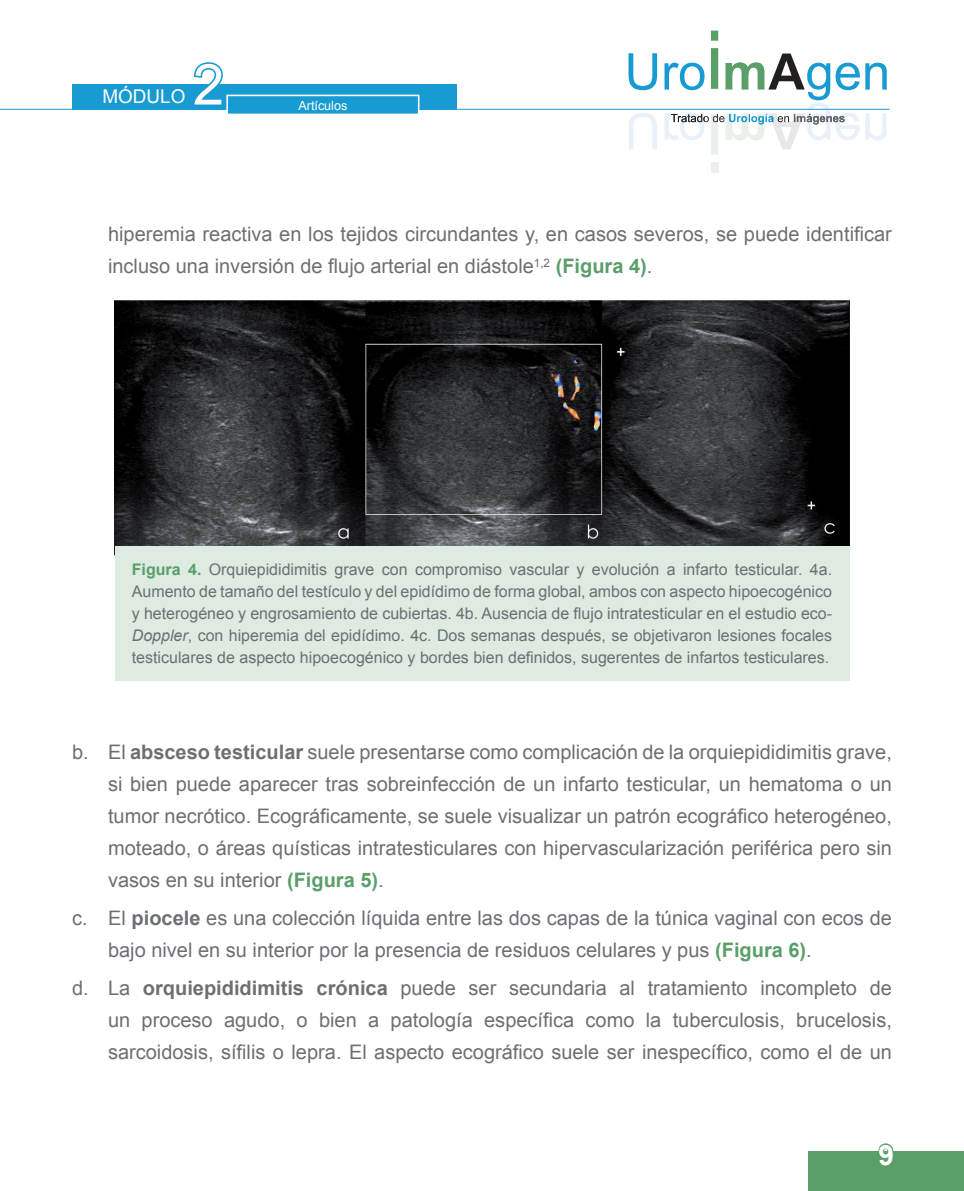
<style>
.page{position:relative;width:964px;height:1191px;background:#fff}
.page>*{position:absolute;margin:0;border:0;box-sizing:border-box;transform-origin:0 0}
.t1{font:56.6px "Arial";color:#fff}
.t2{font:700 28px "Arial";color:#fff}
.t3{font:20px/32px "Arial";color:#6c6f74}
.t4{font:18.8px "Arial";color:#fff}
.t5{font:16px/22px "Arial";color:#6c6f74;text-align:justify}
.t6{font:12.6px "Arial";color:#fff}
.s1{font-weight:700;color:#5a9e69}
.s2{font-style:italic}
.s3{font-weight:700}
</style>
<div class="page">
<div style="left:72px;top:84px;width:384px;height:26px;background:#189bd2"></div>
<svg style="left:193px;top:62px;width:30px;height:22px"></svg>
<div style="left:711px;top:162px;width:7px;height:10px;background:#eaf1ea"></div>
<hr style="left:0;top:109px;width:889px;height:1px;background:#189bd2">
<div style="left:227px;top:95px;width:192px;height:19px;background:#189bd2"></div>
<div style="left:226px;top:95px;width:193px;height:20px;border:2px solid #fff"></div>
<div style="left:809px;top:1151px;width:155px;height:40px;background:#5a9e69"></div>
<svg style="left:878px;top:1143px;width:16px;height:8px"></svg>
<img style="left:115px;top:300px;width:734px;height:246px">
<div style="left:115px;top:546px;width:734px;height:134px;background:#ddebe0"></div>
<svg style="left:628px;top:31px;width:259px;height:124px"></svg>
<p class="t4" style="left:102px;top:86px;width:84px">MÓDULO</p>
<h1 class="t1" style="left:193px;top:53px;width:33px">2</h1>
<p class="t6" style="left:298px;top:98px;width:51px">Artículos</p>
<p class="t3" style="left:108px;top:218px;width:785px">hiperemia reactiva en los tejidos circundantes y, en casos severos, se puede identificar incluso una inversión de flujo arterial en diástole<sup>1,2</sup> <span class="s1">(Figura 4)</span>.</p>
<p class="t5" style="left:132px;top:558px;width:702px"><span class="s1">Figura 4.</span> Orquiepididimitis grave con compromiso vascular y evolución a infarto testicular. 4a.<br>Aumento de tamaño del testículo y del epidídimo de forma global, ambos con aspecto hipoecogénico y heterogéneo y engrosamiento de cubiertas. 4b. Ausencia de flujo intratesticular en el estudio eco-<span class="s2">Doppler</span>, con hiperemia del epidídimo. 4c. Dos semanas después, se objetivaron lesiones focales testiculares de aspecto hipoecogénico y bordes bien definidos, sugerentes de infartos testiculares.</p>
<p class="t3" style="left:108px;top:736px;width:785px;text-align:justify;text-indent:-36px">b. El <span class="s3">absceso testicular</span> suele presentarse como complicación de la orquiepididimitis grave, si bien puede aparecer tras sobreinfección de un infarto testicular, un hematoma o un tumor necrótico. Ecográficamente, se suele visualizar un patrón ecográfico heterogéneo, moteado, o áreas quísticas intratesticulares con hipervascularización periférica pero sin vasos en su interior <span class="s1">(Figura 5)</span>.</p>
<p class="t3" style="left:108px;top:902px;width:785px;text-indent:-36px">c. El <span class="s3">piocele</span> es una colección líquida entre las dos capas de la túnica vaginal con ecos de bajo nivel en su interior por la presencia de residuos celulares y pus <span class="s1">(Figura 6)</span>.</p>
<p class="t3" style="left:108px;top:971px;width:785px;text-align:justify;text-indent:-36px">d. La <span class="s3">orquiepididimitis crónica</span> puede ser secundaria al tratamiento incompleto de un proceso agudo, o bien a patología específica como la tuberculosis, brucelosis, sarcoidosis, sífilis o lepra. El aspecto ecográfico suele ser inespecífico, como el de un</p>
<h2 class="t2" style="left:878px;top:1139px;width:17px">9</h2>
</div>
